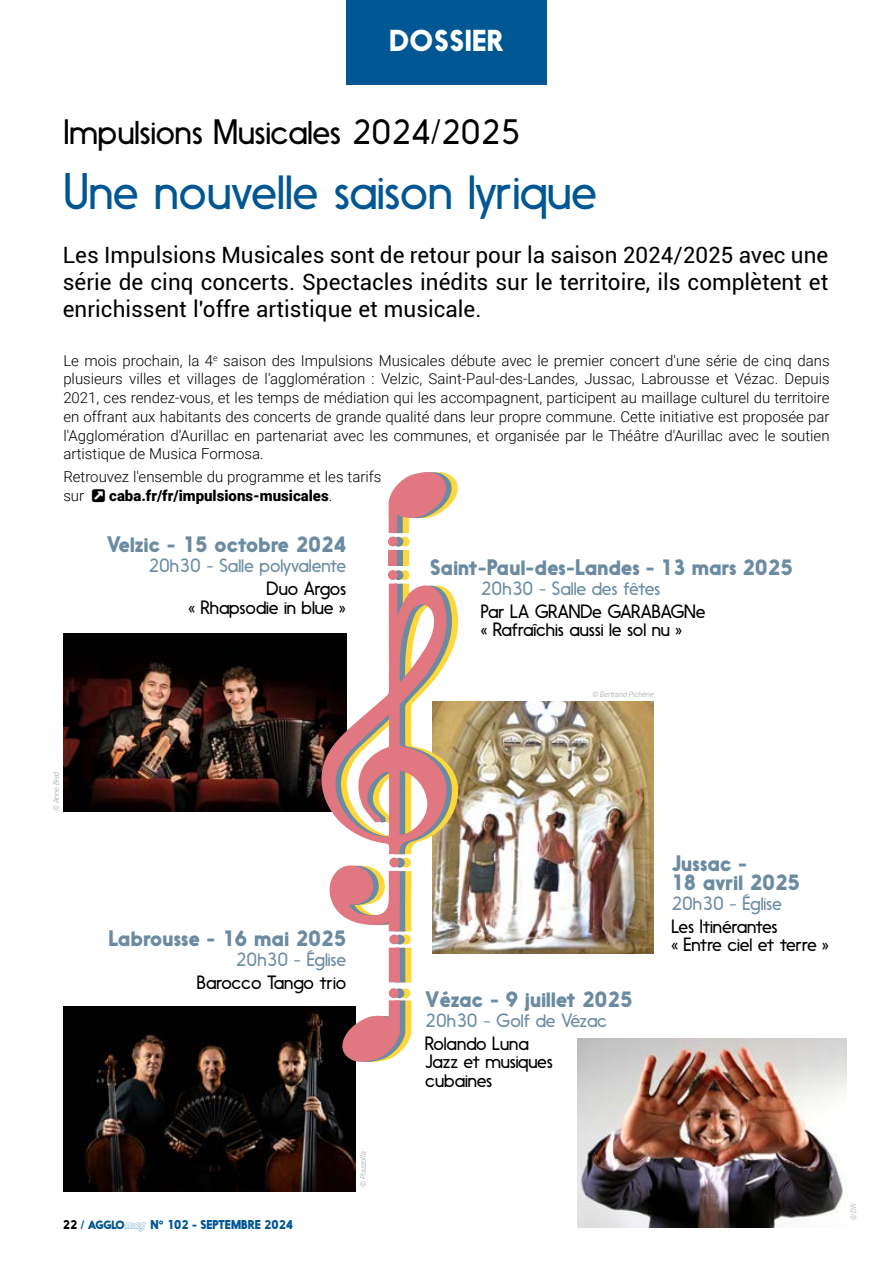
<style>
.page{position:relative;width:893px;height:1263px;background:#fff}
.page>*{position:absolute;margin:0;border:0;box-sizing:border-box;transform-origin:0 0}
.t1{font:300 48px "Nanami";letter-spacing:-.01em;color:#005794}
.t2{font:300 33px "Nanami";color:#000}
.t3{font:700 28.35px "Nanami";color:#fff}
.t4{font:22.5px/27px "Roboto";color:#000;text-align:justify}
.t5{font:700 21px/19.5px "Nanami";color:#6a8ba1}
.t6{font:300 18px/18.8px "Nanami";letter-spacing:-.005em;color:#000}
.t7{font:300 18px "Nanami";color:#6a8ba1}
.t8{font:300 15px/18.8px "Roboto";color:#000;text-align:justify}
.t9{font:900 15px "Roboto";color:#000}
.t10{font:900 12px "Nanami";color:#005794}
.t11{font:italic 300 7.5px "Roboto";letter-spacing:-.01em;color:#9c9e9f}
.s1{font-weight:300}
.s2{color:#000}
.s3{font-size:11.25px;color:#fff}
.s4{font-family:"Nanami Outline";font-weight:400;font-style:italic;font-size:12.3px;color:#fff}
</style>
<div class="page">
<img style="left:577px;top:1038px;width:269px;height:189px">
<img style="left:433px;top:701px;width:221px;height:253px">
<img style="left:64px;top:1007px;width:292px;height:184px">
<img style="left:63px;top:634px;width:255px;height:177px">
<svg style="left:457px;top:610px;width:6px;height:316px"></svg>
<div style="left:400px;top:551px;width:9px;height:15px;background:#fed83a"></div>
<svg style="left:400px;top:570px;width:10px;height:10px"></svg>
<svg style="left:400px;top:988px;width:10px;height:10px"></svg>
<div style="left:401px;top:935px;width:10px;height:9px;background:#fed83a;border-radius:50%"></div>
<svg style="left:400px;top:537px;width:10px;height:10px"></svg>
<svg style="left:451px;top:593px;width:6px;height:333px"></svg>
<div style="left:394px;top:551px;width:9px;height:15px;background:#6a8ba1"></div>
<div style="left:393px;top:570px;width:10px;height:10px;background:#6a8ba1;border-radius:50%"></div>
<div style="left:394px;top:988px;width:10px;height:10px;background:#6a8ba1;border-radius:50%"></div>
<svg style="left:395px;top:935px;width:10px;height:9px"></svg>
<div style="left:393px;top:537px;width:10px;height:10px;background:#6a8ba1;border-radius:50%"></div>
<svg style="left:318px;top:585px;width:133px;height:341px"></svg>
<svg style="left:389px;top:871px;width:22px;height:60px"></svg>
<svg style="left:389px;top:947px;width:22px;height:35px"></svg>
<svg style="left:339px;top:1000px;width:72px;height:64px"></svg>
<svg style="left:389px;top:583px;width:20px;height:80px;background:#c88681"></svg>
<svg style="left:389px;top:472px;width:69px;height:61px"></svg>
<div style="left:389px;top:551px;width:8px;height:15px;background:#e17781"></div>
<div style="left:388px;top:570px;width:10px;height:10px;background:#e17781;border-radius:50%"></div>
<div style="left:389px;top:857px;width:10px;height:10px;background:#e17781;border-radius:50%"></div>
<div style="left:389px;top:988px;width:10px;height:10px;background:#e17781;border-radius:50%"></div>
<div style="left:389px;top:934px;width:10px;height:10px;background:#e17781;border-radius:50%"></div>
<div style="left:388px;top:537px;width:10px;height:9px;background:#e17781;border-radius:50%"></div>
<div style="left:346px;top:0;width:200px;height:84px;background:#005794"></div>
<h3 class="t3" style="left:389px;top:23px;width:116px">DOSSIER</h3>
<h2 class="t2" style="left:64px;top:113px;width:458px">Impulsions Musicales 2024/2025</h2>
<h1 class="t1" style="left:64px;top:164px;width:535px">Une nouvelle saison lyrique</h1>
<h3 class="t4" style="left:63px;top:241px;width:767px">Les Impulsions Musicales sont de retour pour la saison 2024/2025 avec une série de cinq concerts. Spectacles inédits sur le territoire, ils complètent et enrichissent l'offre artistique et musicale.</h3>
<p class="t8" style="left:63px;top:350px;width:768px">Le mois prochain, la 4<sup>e</sup> saison des Impulsions Musicales débute avec le premier concert d'une série de cinq dans plusieurs villes et villages de l'agglomération : Velzic, Saint-Paul-des-Landes, Jussac, Labrousse et Vézac. Depuis 2021, ces rendez-vous, et les temps de médiation qui les accompagnent, participent au maillage culturel du territoire en offrant aux habitants des concerts de grande qualité dans leur propre commune. Cette initiative est proposée par l'Agglomération d’Aurillac en partenariat avec les communes, et organisée par le Théâtre d'Aurillac avec le soutien artistique de Musica Formosa.</p>
<p class="t8" style="left:63px;top:467px;width:320px">Retrouvez l'ensemble du programme et les tarifs sur</p>
<p class="t9" style="left:109px;top:485px;width:225px">caba.fr/fr/impulsions-musicales<span class="s1">.</span></p>
<h3 class="t5" style="left:107px;top:535px;width:241px">Velzic - 15 octobre 2024</h3>
<p class="t7" style="left:148px;top:555px;width:199px">20h30 - Salle polyvalente</p>
<p class="t6" style="left:188px;top:579px;width:159px;text-align:right">Duo Argos<br>« Rhapsodie in blue »</p>
<h3 class="t5" style="left:430px;top:557px;width:365px">Saint-Paul-des-Landes - 13 mars 2025</h3>
<p class="t7" style="left:481px;top:578px;width:181px">20h30 - Salle des fêtes</p>
<p class="t6" style="left:481px;top:602px;width:226px">Par LA GRANDe GARABAGNe « Rafraîchis aussi le sol nu »</p>
<p class="t11" style="left:592px;top:689px;width:63px">© Bertrand Pichène</p>
<p class="t11" style="left:51px;top:811px;width:41px;rotate:-90deg">© Anne Bied</p>
<h3 class="t5" style="left:108px;top:928px;width:239px">Labrousse - 16 mai 2025</h3>
<p class="t7" style="left:236px;top:949px;width:112px">20h30 - Église</p>
<p class="t6" style="left:197px;top:973px;width:151px">Barocco Tango trio</p>
<p class="t10" style="left:63px;top:1218px;width:232px"><span class="s2">22</span> / <span class="s3">AGGLO</span><span class="s4">mag</span> N° 102 - SEPTEMBRE 2024</p>
<p class="t11" style="left:358px;top:1187px;width:37px;rotate:-90deg">© Piazzolla</p>
<h3 class="t5" style="left:425px;top:989px;width:209px">Vézac - 9 juillet 2025</h3>
<p class="t7" style="left:425px;top:1009px;width:183px">20h30 - Golf de Vézac</p>
<p class="t6" style="left:425px;top:1034px;width:129px">Rolando Luna<br>Jazz et musiques cubaines</p>
<h3 class="t5" style="left:671px;top:853px;width:130px">Jussac -<br>18 avril 2025</h3>
<p class="t7" style="left:671px;top:892px;width:112px">20h30 - Église</p>
<p class="t6" style="left:671px;top:917px;width:160px">Les Itinérantes<br>« Entre ciel et terre »</p>
<p class="t11" style="left:848px;top:1220px;width:18px;rotate:-90deg">© DR</p>
</div>
